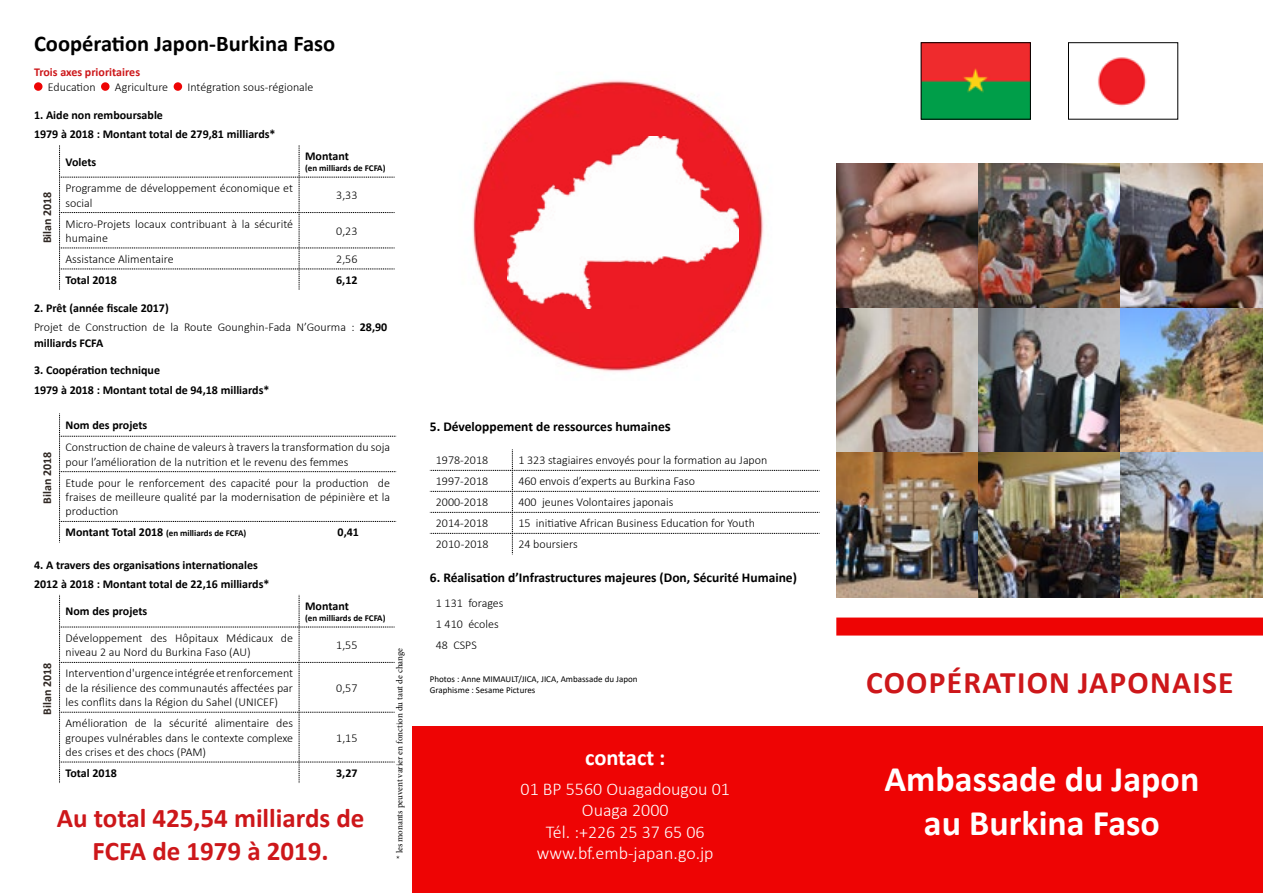
<style>
.page{position:relative;width:1263px;height:893px;background:#fff}
.page>*{position:absolute;margin:0;border:0;box-sizing:border-box;transform-origin:0 0}
.t1{font:700 36px/43.2px "Calibri";color:#fff;text-align:center}
.t2{font:700 31.5px "Calibri";letter-spacing:.04em;color:#cd171a}
.t3{font:700 27px/33.2px "Calibri";color:#cd171a;text-align:center}
.t4{font:700 22.5px "Calibri";color:#000}
.t5{font:700 22.5px "Calibri";color:#fff}
.t6{font:300 18px/21.6px "Calibri";color:#fff;text-align:center}
.t7{font:700 13.5px "Calibri";color:#000}
.t8{font:300 12px/14.4px "Calibri";color:#000}
.t9{font:700 12px/19.5px "Calibri";color:#000}
.t10{font:700 12px "Calibri";color:#2f2722}
.t11{font:700 12px "Calibri";color:#cd171a}
.t12{font:700 9px "Calibri";color:#000}
.t13{font:9px/10.8px "Calibri";color:#000}
.t14{font:9px "Minion Pro";letter-spacing:-.005em;color:#000}
.s1{font-weight:700}
.s2{font-size:12px}
.s3{font-size:15px}
</style>
<div class="page">
<img style="left:836px;top:164px;width:427px;height:433px">
<div style="left:413px;top:726px;width:850px;height:167px;background:#ee0404"></div>
<div style="left:34px;top:82px;width:9px;height:9px;background:#ee0404;border-radius:50%"></div>
<div style="left:101px;top:82px;width:9px;height:9px;background:#ee0404;border-radius:50%"></div>
<div style="left:174px;top:82px;width:8px;height:9px;background:#ee0404;border-radius:50%"></div>
<svg style="left:59px;top:145px;width:336px;height:145px"></svg>
<svg style="left:59px;top:413px;width:338px;height:130px"></svg>
<svg style="left:59px;top:595px;width:336px;height:188px"></svg>
<img style="left:1098px;top:57px;width:49px;height:50px">
<img style="left:923px;top:45px;width:105px;height:72px">
<div style="left:836px;top:617px;width:427px;height:18px;background:#ee0404"></div>
<img style="left:472px;top:80px;width:292px;height:292px">
<img style="left:507px;top:137px;width:231px;height:172px">
<svg style="left:430px;top:449px;width:390px;height:106px"></svg>
<h3 class="t4" style="left:34px;top:28px;width:303px">Coopération Japon-Burkina Faso</h3>
<p class="t11" style="left:34px;top:63px;width:108px">Trois axes prioritaires</p>
<p class="t8" style="left:48px;top:80px;width:49px">Education</p>
<p class="t8" style="left:115px;top:80px;width:55px">Agriculture</p>
<p class="t8" style="left:188px;top:80px;width:127px">Intégration sous-régionale</p>
<p class="t9" style="left:34px;top:105px;width:243px">1. Aide non remboursable<br>1979 à 2018 : Montant total de 279,81 milliards*</p>
<p class="t9" style="left:66px;top:152px;width:32px">Volets</p>
<p class="t9" style="left:305px;top:146px;width:45px">Montant</p>
<p class="t12" style="left:305px;top:162px;width:82px">(en milliards de FCFA)</p>
<p class="t8" style="left:66px;top:181px;width:229px">Programme de développement économique et social</p>
<p class="t8" style="left:336px;top:188px;width:23px">3,33</p>
<p class="t8" style="left:66px;top:216px;width:229px">Micro-Projets locaux contribuant à la sécurité humaine</p>
<p class="t8" style="left:336px;top:223px;width:23px">0,23</p>
<p class="t8" style="left:66px;top:252px;width:110px">Assistance Alimentaire</p>
<p class="t8" style="left:336px;top:252px;width:23px">2,56</p>
<p class="t9" style="left:66px;top:270px;width:53px">Total 2018</p>
<p class="t9" style="left:336px;top:270px;width:23px">6,12</p>
<p class="t8" style="left:34px;top:298px;width:355px;line-height:19.5px"><span class="s1">2. Prêt (année fiscale 2017)<br></span>Projet de Construction de la Route Gounghin-Fada N’Gourma : <span class="s1">28,90</span></p>
<p class="t9" style="left:34px;top:333px;width:71px">milliards FCFA</p>
<p class="t9" style="left:34px;top:361px;width:237px">3. Coopération technique<br>1979 à 2018 : Montant total de 94,18 milliards*</p>
<p class="t10" style="left:39px;top:243px;width:54px;rotate:-90deg">Bilan 2018</p>
<p class="t9" style="left:66px;top:415px;width:83px">Nom des projets</p>
<p class="t8" style="left:66px;top:440px;width:326px">Construction de chaine de valeurs à travers la transformation du soja pour l’amélioration de la nutrition et le revenu des femmes</p>
<p class="t8" style="left:66px;top:475px;width:326px;text-align:justify">Etude pour le renforcement des capacité pour la production de fraises de meilleure qualité par la modernisation de pépinière et la production</p>
<p class="t12" style="left:66px;top:527px;width:182px"><span class="s2">Montant Total 2018</span> (en milliards de FCFA)</p>
<p class="t9" style="left:338px;top:523px;width:23px">0,41</p>
<p class="t9" style="left:34px;top:555px;width:237px">4. A travers des organisations internationales<br>2012 à 2018 : Montant total de 22,16 milliards*</p>
<p class="t10" style="left:39px;top:504px;width:54px;rotate:-90deg">Bilan 2018</p>
<p class="t10" style="left:39px;top:715px;width:54px;rotate:-90deg">Bilan 2018</p>
<p class="t9" style="left:66px;top:602px;width:83px">Nom des projets</p>
<p class="t9" style="left:305px;top:596px;width:45px">Montant</p>
<p class="t12" style="left:305px;top:611px;width:82px">(en milliards de FCFA)</p>
<p class="t8" style="left:66px;top:631px;width:229px">Développement des Hôpitaux Médicaux de niveau 2 au Nord du Burkina Faso (AU)</p>
<p class="t8" style="left:336px;top:638px;width:23px">1,55</p>
<p class="t8" style="left:66px;top:666px;width:229px;text-align:justify">Intervention d'urgence intégrée et renforcement de la résilience des communautés affectées par les conflits dans la Région du Sahel (UNICEF)</p>
<p class="t8" style="left:336px;top:680px;width:23px">0,57</p>
<p class="t8" style="left:66px;top:716px;width:229px;text-align:justify">Amélioration de la sécurité alimentaire des groupes vulnérables dans le contexte complexe des crises et des chocs (PAM)</p>
<p class="t8" style="left:336px;top:730px;width:23px">1,15</p>
<p class="t9" style="left:66px;top:763px;width:53px">Total 2018</p>
<p class="t9" style="left:336px;top:763px;width:23px">3,27</p>
<h3 class="t3" style="left:57px;top:801px;width:309px">Au total 425,54 milliards de<br>FCFA de 1979 à 2019.</h3>
<p class="t14" style="left:393px;top:859px;width:213px;rotate:-90deg">* les monants peuvent varier en fonction du taut de change</p>
<p class="t7" style="left:430px;top:417px;width:243px">5. Développement de ressources humaine<span class="s3">s</span></p>
<p class="t8" style="left:436px;top:453px;width:54px">1978-2018</p>
<p class="t8" style="left:518px;top:453px;width:250px">1 323 stagiaires envoyés pour la formation au Japon</p>
<p class="t8" style="left:436px;top:474px;width:54px">1997-2018</p>
<p class="t8" style="left:518px;top:474px;width:178px">460 envois d’experts au Burkina Faso</p>
<p class="t8" style="left:436px;top:495px;width:54px">2000-2018</p>
<p class="t8" style="left:518px;top:495px;width:156px">400 jeunes Volontaires japonais</p>
<p class="t8" style="left:436px;top:516px;width:54px">2014-2018</p>
<p class="t8" style="left:518px;top:516px;width:238px">15 initiative African Business Education for Youth</p>
<p class="t8" style="left:436px;top:537px;width:54px">2010 -2018</p>
<p class="t8" style="left:518px;top:537px;width:61px">24 boursiers</p>
<p class="t7" style="left:430px;top:568px;width:369px">6. Réalisation d’Infrastructures majeures (Don, Sécurité Humaine)</p>
<p class="t8" style="left:436px;top:592px;width:69px;line-height:21px">1 131 forages<br>1 410 écoles<br>48 CSPS</p>
<p class="t13" style="left:430px;top:673px;width:209px">Photos : Anne MIMAULT/JICA, JICA, Ambassade du Japon<br>Graphisme : Sesame Pictures</p>
<h3 class="t5" style="left:585px;top:741px;width:82px">contact :</h3>
<h3 class="t6" style="left:521px;top:778px;width:211px">01 BP 5560 Ouagadougou 01<br>Ouaga 2000<br>Tél. :+226 25 37 65 06 www.bf.emb-japan.go.jp</h3>
<h2 class="t2" style="left:866px;top:660px;width:369px">COOPÉRATION JAPONAISE</h2>
<h1 class="t1" style="left:884px;top:757px;width:316px">Ambassade du Japon au Burkina Faso</h1>
</div>
